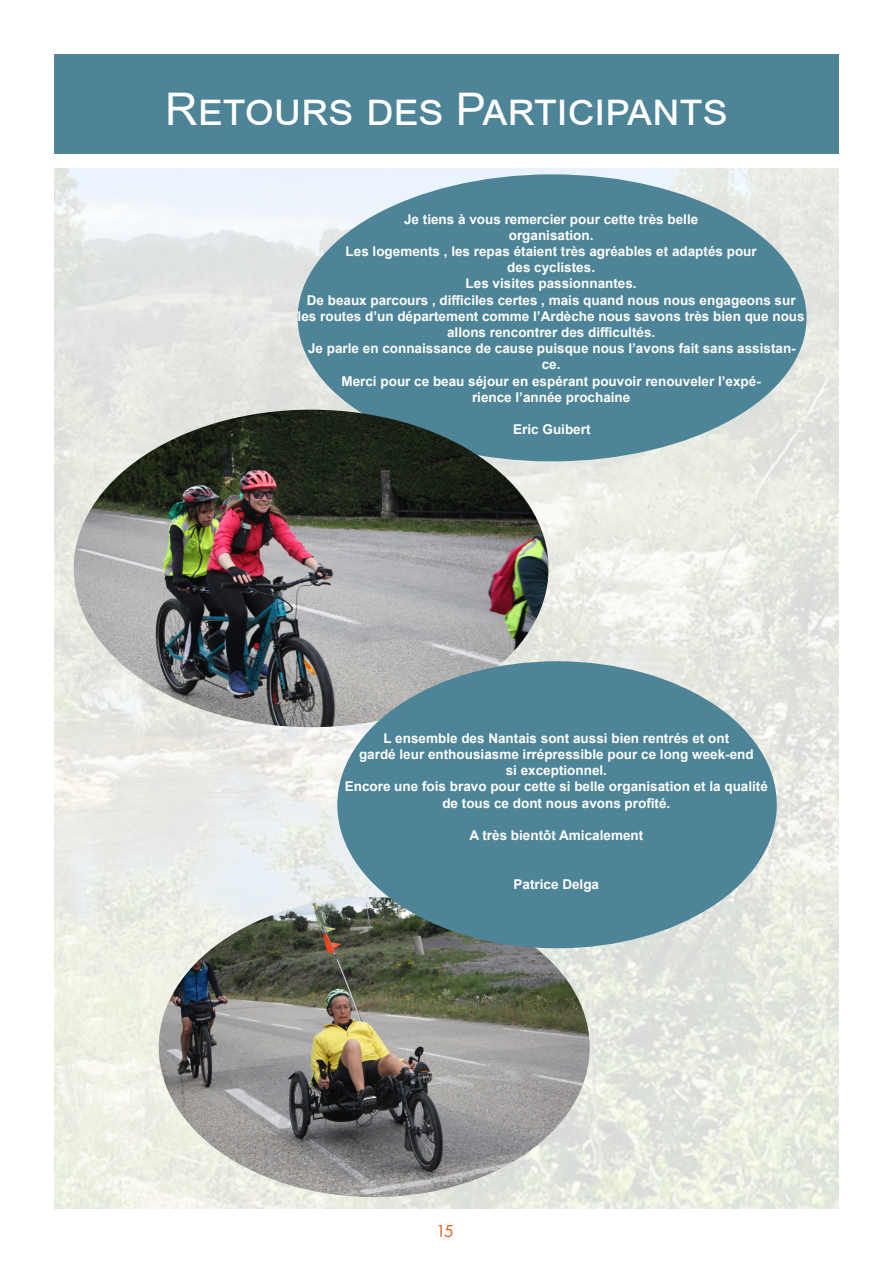
<style>
.page{position:relative;width:893px;height:1263px;background:#fff}
.page>*{position:absolute;margin:0;border:0;box-sizing:border-box;transform-origin:0 0}
.t1{font:45px "Arial";color:#fff}
.t2{font:18px "Futura PT";color:#f15921}
.t3{font:700 13.5px/16.2px "Arial";color:#fff;text-align:center}
</style>
<div class="page">
<img style="left:54px;top:169px;width:785px;height:1040px">
<div style="left:54px;top:54px;width:785px;height:99px;background:#4d8497"></div>
<div style="left:298px;top:174px;width:508px;height:287px;background:#4d8497;border-radius:50%"></div>
<img style="left:74px;top:410px;width:475px;height:317px">
<img style="left:159px;top:897px;width:431px;height:300px">
<div style="left:337px;top:661px;width:440px;height:287px;background:#4d8497;border-radius:50%"></div>
<p class="t1" style="left:165px;top:79px;width:564px">Retours des Participants</p>
<p class="t3" style="left:404px;top:211px;width:296px">Je tiens à vous remercier pour cette très belle organisation.</p>
<p class="t3" style="left:346px;top:243px;width:413px">Les logements , les repas étaient très agréables et adaptés pour des cyclistes.</p>
<p class="t3" style="left:466px;top:276px;width:173px">Les visites passionnantes.</p>
<p class="t3" style="left:298px;top:292px;width:508px">De beaux parcours , difficiles certes , mais quand nous nous engageons sur les routes d’un département comme l’Ardèche nous savons très bien que nous allons rencontrer des difficultés.</p>
<p class="t3" style="left:308px;top:340px;width:489px">Je parle en connaissance de cause puisque nous l’avons fait sans assistan&shy;ce.</p>
<p class="t3" style="left:341px;top:373px;width:421px">Merci pour ce beau séjour en espérant pouvoir renouveler l’expé&shy;rience l’année prochaine</p>
<p class="t3" style="left:513px;top:421px;width:79px">Eric Guibert</p>
<p class="t3" style="left:359px;top:730px;width:396px">L ensemble des Nantais sont aussi bien rentrés et ont<br>gardé leur enthousiasme irrépressible pour ce long week-end si exceptionnel.</p>
<p class="t3" style="left:345px;top:779px;width:425px">Encore une fois bravo pour cette si belle organisation et la qualité de tous ce dont nous avons profité.</p>
<p class="t3" style="left:469px;top:827px;width:175px">A très bientôt Amicalement</p>
<p class="t3" style="left:514px;top:876px;width:87px">Patrice Delga</p>
<p class="t2" style="left:436px;top:1220px;width:20px">15</p>
</div>
